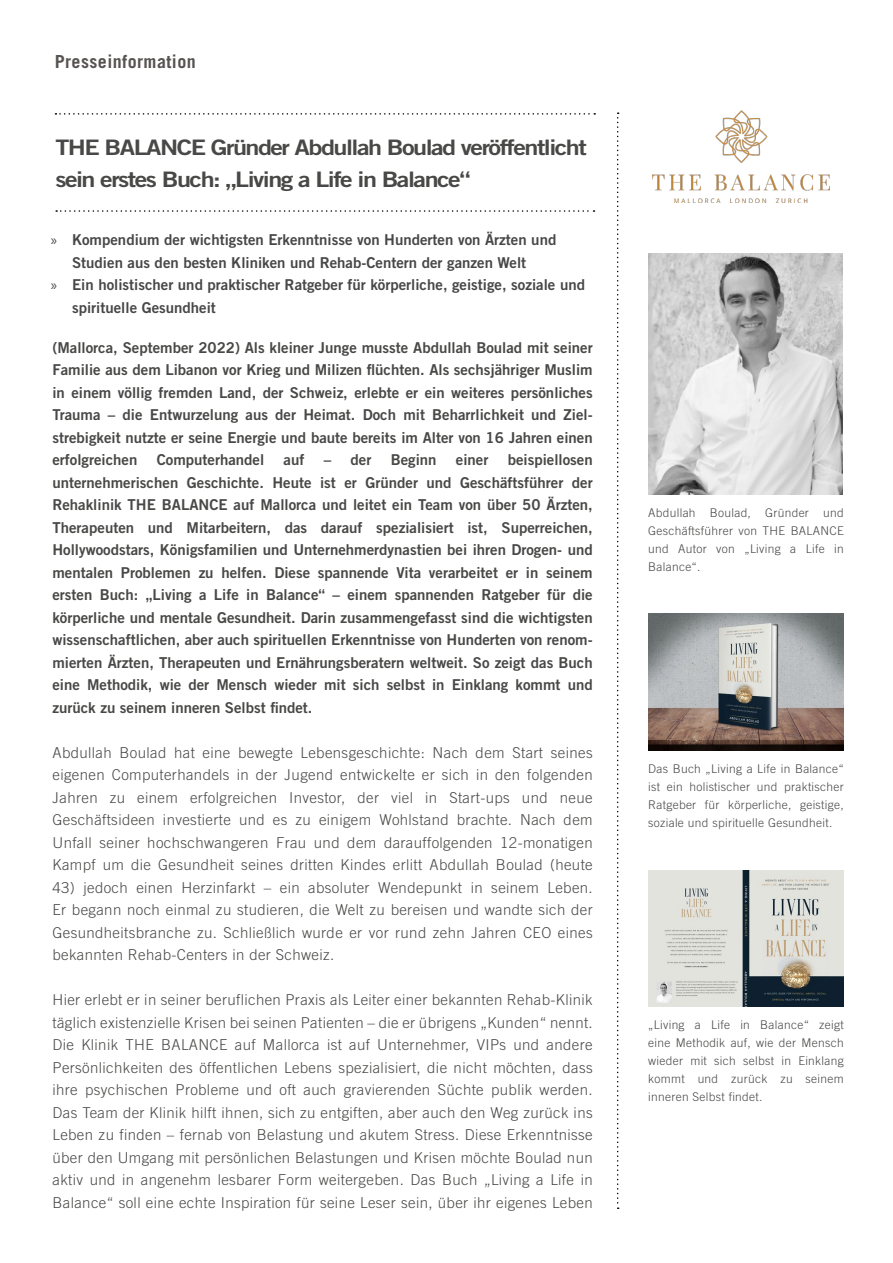
<style>
.page{position:relative;width:893px;height:1263px;background:#fff}
.page>*{position:absolute;margin:0;border:0;box-sizing:border-box;transform-origin:0 0}
.Liste{font:21.3px/31.5px "Trade Gothic LT Bold Two";letter-spacing:-.06em;color:#484847;scale:1.18 1}
.t1{font:700 18px "Trade Gothic LT";letter-spacing:.025em;color:#585353}
.t2{font:300 15px/22.5px "Trade Gothic LT";letter-spacing:.025em;color:#484847;text-align:justify}
.Teaser_PM{font:15px/22.5px "Trade Gothic LT Bold Two";color:#484847;text-align:justify}
.t3{font:15px/22.5px "Trade Gothic LT Bold Two";color:#484747;text-align:center}
.Liste-2{font:300 12px/18px "Trade Gothic LT";letter-spacing:.025em;color:#484847;text-align:justify}
.s1{font-family:"Myriad Pro"}
</style>
<div class="page">
<svg style="left:55px;top:113px;width:540px;height:2px"></svg>
<svg style="left:617px;top:112px;width:2px;height:1097px"></svg>
<img style="left:653px;top:111px;width:177px;height:91px">
<svg style="left:56px;top:210px;width:538px;height:2px"></svg>
<img style="left:648px;top:254px;width:195px;height:240px">
<img style="left:648px;top:614px;width:196px;height:137px">
<img style="left:648px;top:870px;width:196px;height:137px">
<p class="t1" style="left:55px;top:50px;width:143px">Presseinformation</p>
<p class="Liste" style="left:55px;top:132px;width:452px">THE BALANCE Gründer Abdullah Boulad veröffentlicht sein erstes Buch: „Living a Life in Balance“</p>
<p class="t3" style="left:51px;top:228px;width:507px"><span class="s1">»</span> Kompendium der wichtigsten Erkenntnisse von Hunderten von Ärzten und<br>Studien aus den besten Kliniken und Rehab-Centern der ganzen Welt</p>
<p class="t3" style="left:72px;top:273px;width:514px;text-align:left;text-indent:-21px"><span class="s1">»</span> Ein holistischer und praktischer Ratgeber für körperliche, geistige, soziale und spirituelle Gesundheit</p>
<p class="Teaser_PM" style="left:52px;top:336px;width:542px">(Mallorca, September 2022) Als kleiner Junge musste Abdullah Boulad mit seiner Familie aus dem Libanon vor Krieg und Milizen flüchten. Als sechsjähriger Muslim in einem völlig fremden Land, der Schweiz, erlebte er ein weiteres persönliches Trauma – die Entwurzelung aus der Heimat. Doch mit Beharrlichkeit und Ziel&shy;strebigkeit nutzte er seine Energie und baute bereits im Alter von 16 Jahren einen erfolgreichen</p>
<p class="Teaser_PM" style="left:52px;top:448px;width:542px;text-indent:455px">beispiellosen unternehmerischen Geschichte. Heute ist er Gründer und Geschäftsführer der Rehaklinik THE BALANCE auf Mallorca und leitet ein Team von über 50 Ärzten, Therapeuten und Mitarbeitern, das darauf spezialisiert ist, Superreichen, Hollywoodstars, Königsfamilien und Unternehmerdynastien bei ihren Drogen- und mentalen Problemen zu helfen. Diese spannende Vita verarbeitet er in seinem ersten Buch: „Living a Life in Balance“ – einem spannenden Ratgeber für die körperliche und mentale Gesundheit. Darin zusammengefasst sind die wichtigsten wissenschaftlichen, aber auch spirituellen Erkenntnisse von Hunderten von renom&shy;mierten Ärzten, Therapeuten und Ernährungsberatern weltweit. So zeigt das Buch eine Methodik, wie der Mensch wieder mit sich selbst in Einklang kommt und zurück zu seinem inneren Selbst findet.</p>
<p class="t2" style="left:52px;top:741px;width:542px">Abdullah Boulad hat eine bewegte Lebensgeschichte: Nach dem Start seines eigenen Computerhandels in der Jugend entwickelte er sich in den folgenden Jahren zu einem erfolgreichen Investor, der viel in Start-ups und neue Geschäftsideen investierte und es zu einigem Wohlstand brachte. Nach dem Unfall seiner hochschwangeren Frau und dem darauffolgenden 12-monatigen Kampf um die Gesundheit seines dritten Kindes erlitt Abdullah Boulad (heute</p>
<p class="t2" style="left:52px;top:876px;width:542px">43) jedoch einen Herzinfarkt – ein absoluter Wendepunkt in seinem Leben.<br>Er begann noch einmal zu studieren, die Welt zu bereisen und wandte sich der Gesundheitsbranche zu. Schließlich wurde er vor rund zehn Jahren CEO eines bekannten Rehab-Centers in der Schweiz.</p>
<p class="t2" style="left:52px;top:988px;width:542px">Hier erlebt er in seiner beruflichen Praxis als Leiter einer bekannten Rehab-Klinik täglich existenzielle Krisen bei seinen Patienten – die er übrigens „Kunden“ nennt.<br>Die Klinik THE BALANCE auf Mallorca ist auf Unternehmer, VIPs und andere Persönlichkeiten des öffentlichen Lebens spezialisiert, die nicht möchten, dass ihre psychischen Probleme und oft auch gravierenden Süchte publik werden.<br>Das Team der Klinik hilft ihnen, sich zu entgiften, aber auch den Weg zurück ins Leben zu finden – fernab von Belastung und akutem Stress. Diese Erkenntnisse über den Umgang mit persönlichen Belastungen und Krisen möchte Boulad nun aktiv und in angenehm lesbarer Form weitergeben. Das Buch „Living a Life in Balance“ soll eine echte Inspiration für seine Leser sein, über ihr eigenes Leben</p>
<p class="Teaser_PM" style="left:157px;top:448px;width:109px">Computerhandel</p>
<p class="Teaser_PM" style="left:284px;top:448px;width:22px">auf</p>
<p class="Teaser_PM" style="left:324px;top:448px;width:49px">– der</p>
<p class="Teaser_PM" style="left:391px;top:448px;width:47px">Beginn</p>
<p class="Teaser_PM" style="left:456px;top:448px;width:34px">einer</p>
<p class="Liste-2" style="left:648px;top:503px;width:197px">Abdullah Boulad, Gründer und Geschäftsführer von THE BALANCE und Autor von „Living a Life in Balance“.</p>
<p class="Liste-2" style="left:648px;top:759px;width:197px">Das Buch „Living a Life in Balance“ ist ein holistischer und praktischer Ratgeber für körperliche, geistige, soziale und spirituelle Gesundheit.</p>
<p class="Liste-2" style="left:648px;top:1016px;width:197px">„Living a Life in Balance“ zeigt eine Methodik auf, wie der Mensch wieder mit sich selbst in Einklang kommt und zurück zu seinem inneren Selbst findet.</p>
</div>
